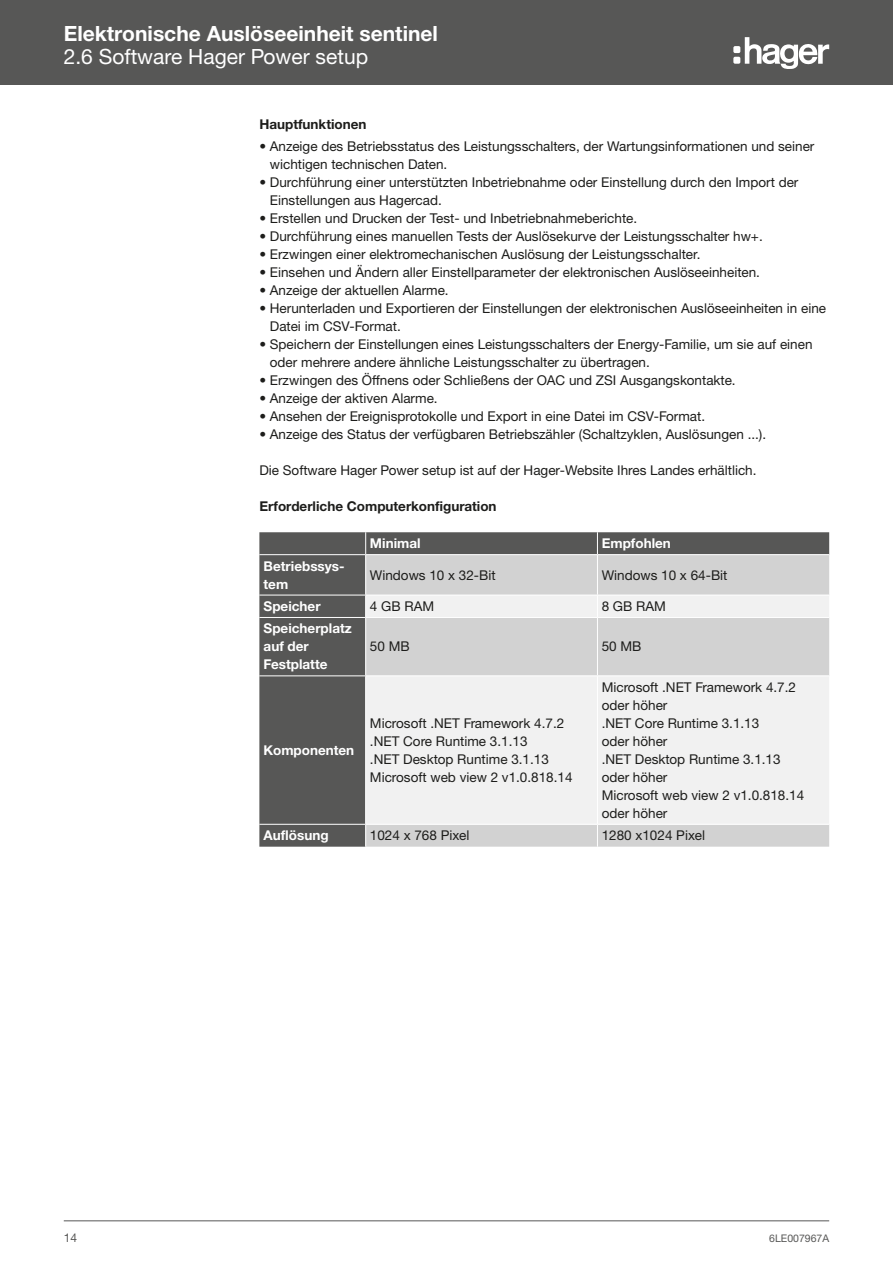
<style>
.page{position:relative;width:893px;height:1263px;background:#fff}
.page>*{position:absolute;margin:0;border:0;box-sizing:border-box;transform-origin:0 0}
.Bandeau_titre{font:700 21px "Helvetica Neue LTW1 G";color:#fff}
.Bandeau_sous_titre{font:21px "Helvetica Neue LTW1 G";color:#fff}
.Texte_courant{font:13.5px/18px "Helvetica Neue LTW1 G";color:#1d1d1b}
.Texte_courant-2{font:700 13.5px/18px "Helvetica Neue LTW1 G";color:#fff}
.Texte_courant-3{font:700 13.5px "Helvetica Neue LTW1 G";color:#1d1d1b}
.t1{font:12px "Helvetica Neue LTW1 G";color:#575756}
.t2{font:10.5px "Helvetica Neue LTW1 G";color:#575756}
</style>
<div class="page">
<hr style="left:64px;top:1220px;width:765px;height:1px;background:#575756">
<div style="left:0;top:0;width:893px;height:85px;background:#575756"></div>
<svg style="left:745px;top:37px;width:84px;height:32px"></svg>
<div style="left:733px;top:46px;width:7px;height:7px;background:#fff;border-radius:2px"></div>
<div style="left:733px;top:57px;width:7px;height:7px;background:#fff;border-radius:2px"></div>
<div style="left:259px;top:532px;width:570px;height:315px;background:#575756"></div>
<div style="left:366px;top:555px;width:463px;height:292px;background:#d2d2d2"></div>
<svg style="left:366px;top:596px;width:463px;height:228px;fill:#f1f1f1"></svg>
<svg style="left:365px;top:532px;width:1px;height:22px"></svg>
<svg style="left:597px;top:532px;width:1px;height:22px"></svg>
<hr style="left:259px;top:554px;width:107px;height:1px;background:#fff">
<hr style="left:366px;top:554px;width:231px;height:1px;background:#fff">
<hr style="left:365px;top:555px;width:1px;height:40px;background:#fff">
<hr style="left:597px;top:554px;width:232px;height:1px;background:#fff">
<hr style="left:259px;top:595px;width:107px;height:1px;background:#fff">
<hr style="left:366px;top:595px;width:231px;height:1px;background:#fff">
<svg style="left:365px;top:595px;width:1px;height:22px"></svg>
<hr style="left:597px;top:595px;width:232px;height:1px;background:#fff">
<hr style="left:259px;top:617px;width:107px;height:1px;background:#fff">
<hr style="left:366px;top:617px;width:231px;height:1px;background:#fff">
<hr style="left:365px;top:618px;width:1px;height:57px;background:#fff">
<hr style="left:597px;top:617px;width:232px;height:1px;background:#fff">
<hr style="left:259px;top:675px;width:107px;height:1px;background:#fff">
<hr style="left:366px;top:675px;width:231px;height:1px;background:#fff">
<hr style="left:365px;top:676px;width:1px;height:148px;background:#fff">
<hr style="left:597px;top:675px;width:232px;height:1px;background:#fff">
<hr style="left:259px;top:824px;width:107px;height:1px;background:#fff">
<hr style="left:366px;top:824px;width:231px;height:1px;background:#fff">
<svg style="left:365px;top:825px;width:1px;height:22px"></svg>
<hr style="left:597px;top:824px;width:232px;height:1px;background:#fff">
<hr style="left:597px;top:555px;width:1px;height:40px;background:#fff">
<svg style="left:597px;top:596px;width:1px;height:21px"></svg>
<hr style="left:597px;top:618px;width:1px;height:57px;background:#fff">
<hr style="left:597px;top:676px;width:1px;height:148px;background:#fff">
<svg style="left:597px;top:825px;width:1px;height:22px"></svg>
<p class="Bandeau_titre" style="left:64px;top:21px;width:376px">Elektronische Auslöseeinheit sentinel</p>
<p class="Bandeau_sous_titre" style="left:64px;top:43px;width:306px">2.6 Software Hager Power setup</p>
<p class="Texte_courant-3" style="left:259px;top:116px;width:109px">Hauptfunktionen</p>
<p class="Texte_courant" style="left:270px;top:137px;width:546px;text-indent:-11px">• Anzeige des Betriebsstatus des Leistungsschalters, der Wartungsinformationen und seiner wichtigen technischen Daten.</p>
<p class="Texte_courant" style="left:270px;top:173px;width:530px;text-indent:-11px">• Durchführung einer unterstützten Inbetriebnahme oder Einstellung durch den Import der<br>Einstellungen aus Hagercad.</p>
<p class="Texte_courant" style="left:259px;top:209px;width:379px">• Erstellen und Drucken der Test- und Inbetriebnahmeberichte.</p>
<p class="Texte_courant" style="left:259px;top:227px;width:505px">• Durchführung eines manuellen Tests der Auslösekurve der Leistungsschalter hw+.</p>
<p class="Texte_courant" style="left:259px;top:245px;width:443px">• Erzwingen einer elektromechanischen Auslösung der Leistungsschalter.</p>
<p class="Texte_courant" style="left:259px;top:263px;width:502px">• Einsehen und Ändern aller Einstellparameter der elektronischen Auslöseeinheiten.</p>
<p class="Texte_courant" style="left:259px;top:281px;width:191px">• Anzeige der aktuellen Alarme.</p>
<p class="Texte_courant" style="left:270px;top:299px;width:558px;text-indent:-11px">• Herunterladen und Exportieren der Einstellungen der elektronischen Auslöseeinheiten in eine<br>Datei im CSV-Format.</p>
<p class="Texte_courant" style="left:270px;top:335px;width:544px;text-indent:-11px">• Speichern der Einstellungen eines Leistungsschalters der Energy-Familie, um sie auf einen oder mehrere andere ähnliche Leistungsschalter zu übertragen.</p>
<p class="Texte_courant" style="left:259px;top:371px;width:478px">• Erzwingen des Öffnens oder Schließens der OAC und ZSI Ausgangskontakte.</p>
<p class="Texte_courant" style="left:259px;top:389px;width:180px">• Anzeige der aktiven Alarme.</p>
<p class="Texte_courant" style="left:259px;top:407px;width:447px">• Ansehen der Ereignisprotokolle und Export in eine Datei im CSV-Format.</p>
<p class="Texte_courant" style="left:259px;top:425px;width:508px">• Anzeige des Status der verfügbaren Betriebszähler (Schaltzyklen, Auslösungen ...).</p>
<p class="Texte_courant" style="left:259px;top:461px;width:499px">Die Software Hager Power setup ist auf der Hager-Website Ihres Landes erhältlich.</p>
<p class="Texte_courant-3" style="left:259px;top:498px;width:239px">Erforderliche Computerkonfiguration</p>
<p class="Texte_courant-2" style="left:370px;top:534px;width:52px">Minimal</p>
<p class="Texte_courant-2" style="left:602px;top:534px;width:71px">Empfohlen</p>
<p class="Texte_courant-2" style="left:264px;top:557px;width:82px">Betriebssys&shy;tem</p>
<p class="Texte_courant" style="left:370px;top:566px;width:127px">Windows 10 x 32-Bit</p>
<p class="Texte_courant" style="left:602px;top:566px;width:127px">Windows 10 x 64-Bit</p>
<p class="Texte_courant-2" style="left:264px;top:597px;width:58px">Speicher</p>
<p class="Texte_courant" style="left:370px;top:597px;width:66px">4 GB RAM</p>
<p class="Texte_courant" style="left:602px;top:597px;width:66px">8 GB RAM</p>
<p class="Texte_courant-2" style="left:264px;top:620px;width:90px">Speicherplatz auf der<br>Festplatte</p>
<p class="Texte_courant" style="left:370px;top:638px;width:41px">50 MB</p>
<p class="Texte_courant" style="left:602px;top:638px;width:41px">50 MB</p>
<p class="Texte_courant-2" style="left:264px;top:741px;width:92px">Komponenten</p>
<p class="Texte_courant" style="left:370px;top:714px;width:196px">Microsoft .NET Framework 4.7.2</p>
<p class="Texte_courant" style="left:370px;top:732px;width:159px">.NET Core Runtime 3.1.13</p>
<p class="Texte_courant" style="left:370px;top:750px;width:180px">.NET Desktop Runtime 3.1.13</p>
<p class="Texte_courant" style="left:370px;top:768px;width:204px">Microsoft web view 2 v1.0.818.14</p>
<p class="Texte_courant" style="left:602px;top:678px;width:196px">Microsoft .NET Framework 4.7.2 oder höher</p>
<p class="Texte_courant" style="left:602px;top:714px;width:159px">.NET Core Runtime 3.1.13 oder höher</p>
<p class="Texte_courant" style="left:602px;top:750px;width:180px">.NET Desktop Runtime 3.1.13 oder höher</p>
<p class="Texte_courant" style="left:602px;top:786px;width:204px">Microsoft web view 2 v1.0.818.14 oder höher</p>
<p class="Texte_courant-2" style="left:264px;top:826px;width:66px">Auflösung</p>
<p class="Texte_courant" style="left:370px;top:826px;width:101px">1024 x 768 Pixel</p>
<p class="Texte_courant" style="left:602px;top:826px;width:105px">1280 x1024 Pixel</p>
<p class="t1" style="left:64px;top:1230px;width:15px">14</p>
<p class="t2" style="left:769px;top:1232px;width:61px">6LE007967A</p>
</div>
